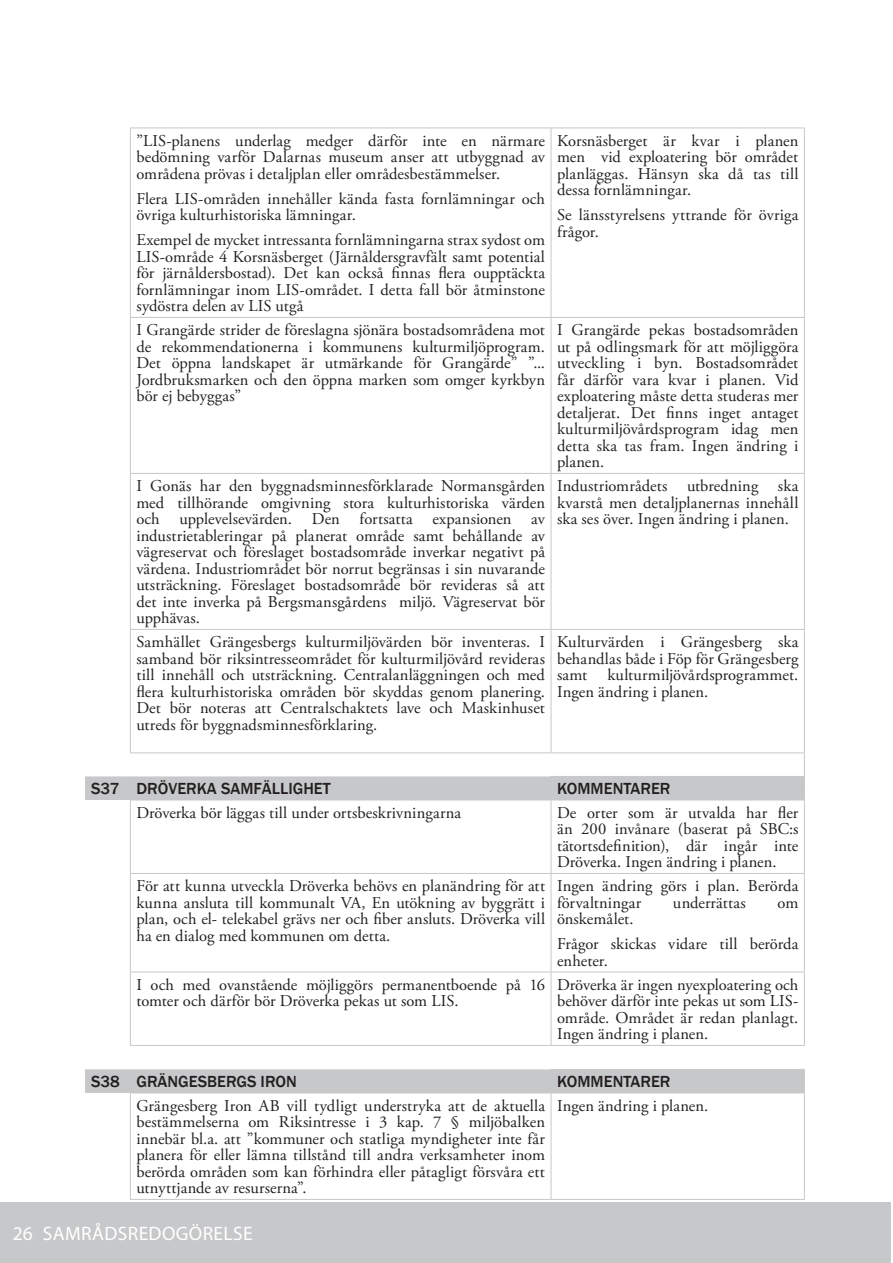
<style>
.page{position:relative;width:893px;height:1263px;background:#fff}
.page>*{position:absolute;margin:0;border:0;box-sizing:border-box;transform-origin:0 0}
.t1{font:19.5px "Myriad Pro";letter-spacing:.02em;color:#fff}
.Huvudtext{font:16.5px/16.5px "Adobe Garamond Pro";letter-spacing:.005em;color:#231f20;text-align:justify}
.Rubrik_2{font:500 16.5px "Franklin Gothic";color:#231f20}
</style>
<div class="page">
<div style="left:0;top:1202px;width:891px;height:61px;background:#c7c8ca"></div>
<svg style="left:85px;top:776px;width:719px;height:317px"></svg>
<hr style="left:130px;top:128px;width:421px;height:1px;background:#c7c8ca">
<hr style="left:130px;top:128px;width:1px;height:189px;background:#c7c8ca">
<hr style="left:551px;top:128px;width:254px;height:1px;background:#c7c8ca">
<hr style="left:551px;top:128px;width:1px;height:189px;background:#c7c8ca">
<hr style="left:804px;top:128px;width:1px;height:189px;background:#c7c8ca">
<hr style="left:130px;top:317px;width:421px;height:1px;background:#c7c8ca">
<hr style="left:130px;top:318px;width:1px;height:155px;background:#c7c8ca">
<hr style="left:551px;top:317px;width:254px;height:1px;background:#c7c8ca">
<hr style="left:551px;top:318px;width:1px;height:155px;background:#c7c8ca">
<hr style="left:804px;top:318px;width:1px;height:155px;background:#c7c8ca">
<hr style="left:130px;top:473px;width:421px;height:1px;background:#c7c8ca">
<hr style="left:130px;top:474px;width:1px;height:155px;background:#c7c8ca">
<hr style="left:551px;top:473px;width:254px;height:1px;background:#c7c8ca">
<hr style="left:551px;top:474px;width:1px;height:155px;background:#c7c8ca">
<hr style="left:804px;top:474px;width:1px;height:155px;background:#c7c8ca">
<hr style="left:130px;top:629px;width:421px;height:1px;background:#c7c8ca">
<hr style="left:130px;top:630px;width:1px;height:122px;background:#c7c8ca">
<hr style="left:551px;top:629px;width:254px;height:1px;background:#c7c8ca">
<hr style="left:551px;top:630px;width:1px;height:122px;background:#c7c8ca">
<hr style="left:804px;top:630px;width:1px;height:122px;background:#c7c8ca">
<hr style="left:130px;top:752px;width:421px;height:1px;background:#c7c8ca">
<hr style="left:551px;top:752px;width:254px;height:1px;background:#c7c8ca">
<svg style="left:130px;top:776px;width:1px;height:24px"></svg>
<hr style="left:551px;top:776px;width:254px;height:1px;background:#c7c8ca">
<svg style="left:551px;top:777px;width:1px;height:23px"></svg>
<svg style="left:804px;top:753px;width:1px;height:47px"></svg>
<hr style="left:130px;top:800px;width:421px;height:1px;background:#c7c8ca">
<hr style="left:130px;top:800px;width:1px;height:73px;background:#c7c8ca">
<hr style="left:551px;top:800px;width:254px;height:1px;background:#c7c8ca">
<hr style="left:551px;top:800px;width:1px;height:73px;background:#c7c8ca">
<hr style="left:804px;top:800px;width:1px;height:73px;background:#c7c8ca">
<hr style="left:130px;top:873px;width:421px;height:1px;background:#c7c8ca">
<hr style="left:130px;top:874px;width:1px;height:97px;background:#c7c8ca">
<hr style="left:551px;top:873px;width:254px;height:1px;background:#c7c8ca">
<hr style="left:551px;top:874px;width:1px;height:97px;background:#c7c8ca">
<hr style="left:804px;top:874px;width:1px;height:97px;background:#c7c8ca">
<hr style="left:130px;top:971px;width:421px;height:1px;background:#c7c8ca">
<hr style="left:130px;top:972px;width:1px;height:73px;background:#c7c8ca">
<hr style="left:551px;top:971px;width:254px;height:1px;background:#c7c8ca">
<hr style="left:551px;top:972px;width:1px;height:73px;background:#c7c8ca">
<hr style="left:804px;top:972px;width:1px;height:73px;background:#c7c8ca">
<hr style="left:130px;top:1045px;width:421px;height:1px;background:#c7c8ca">
<hr style="left:551px;top:1045px;width:254px;height:1px;background:#c7c8ca">
<svg style="left:130px;top:1069px;width:1px;height:23px"></svg>
<hr style="left:551px;top:1069px;width:254px;height:1px;background:#c7c8ca">
<svg style="left:551px;top:1070px;width:1px;height:22px"></svg>
<svg style="left:804px;top:1070px;width:1px;height:22px"></svg>
<hr style="left:130px;top:1092px;width:421px;height:1px;background:#c7c8ca">
<hr style="left:130px;top:1093px;width:1px;height:106px;background:#c7c8ca">
<hr style="left:551px;top:1092px;width:254px;height:1px;background:#c7c8ca">
<hr style="left:551px;top:1093px;width:1px;height:106px;background:#c7c8ca">
<hr style="left:804px;top:1093px;width:1px;height:106px;background:#c7c8ca">
<hr style="left:130px;top:1199px;width:421px;height:1px;background:#c7c8ca">
<hr style="left:551px;top:1199px;width:254px;height:1px;background:#c7c8ca">
<p class="Huvudtext" style="left:136px;top:133px;width:410px">”LIS-planens underlag medger därför inte en närmare bedömning varför Dalarnas museum anser att utbyggnad av områdena prövas i detaljplan eller områdesbestämmelser.</p>
<p class="Huvudtext" style="left:136px;top:191px;width:410px">Flera LIS-områden innehåller kända fasta fornlämningar och övriga kulturhistoriska lämningar.</p>
<p class="Huvudtext" style="left:136px;top:233px;width:410px">Exempel de mycket intressanta fornlämningarna strax sydost om LIS-område 4 Korsnäsberget (Järnåldersgravfält samt potential för järnåldersbostad). Det kan också finnas flera oupptäckta fornlämningar inom LIS-området. I detta fall bör åtminstone sydöstra delen av LIS utgå</p>
<p class="Huvudtext" style="left:557px;top:133px;width:243px">Korsnäsberget är kvar i planen men vid exploatering bör området planläggas. Hänsyn ska då tas till dessa fornlämningar.</p>
<p class="Huvudtext" style="left:557px;top:208px;width:243px">Se länsstyrelsens yttrande för övriga frågor.</p>
<p class="Huvudtext" style="left:136px;top:322px;width:410px">I Grangärde strider de föreslagna sjönära bostadsområdena mot de rekommendationerna i kommunens kulturmiljöprogram.<br>Det öppna landskapet är utmärkande för Grangärde” ”...<br>Jordbruksmarken och den öppna marken som omger kyrkbyn bör ej bebyggas”</p>
<p class="Huvudtext" style="left:557px;top:322px;width:243px">I Grangärde pekas bostadsområden ut på odlingsmark för att möjliggöra utveckling i byn. Bostadsområdet får därför vara kvar i planen. Vid exploatering måste detta studeras mer detaljerat. Det finns inget antaget kulturmiljövårdsprogram idag men detta ska tas fram. Ingen ändring i planen.</p>
<p class="Huvudtext" style="left:136px;top:478px;width:410px">I Gonäs har den byggnadsminnesförklarade Normansgården med tillhörande omgivning stora kulturhistoriska värden och upplevelsevärden. Den fortsatta expansionen av industrietableringar på planerat område samt behållande av vägreservat och föreslaget bostadsområde inverkar negativt på värdena. Industriområdet bör norrut begränsas i sin nuvarande utsträckning. Föreslaget bostadsområde bör revideras så att det inte inverka på Bergsmansgårdens miljö. Vägreservat bör upphävas.</p>
<p class="Huvudtext" style="left:557px;top:478px;width:243px">Industriområdets utbredning ska kvarstå men detaljplanernas innehåll ska ses över. Ingen ändring i planen.</p>
<p class="Huvudtext" style="left:136px;top:634px;width:410px">Samhället Grängesbergs kulturmiljövärden bör inventeras. I samband bör riksintresseområdet för kulturmiljövård revideras till innehåll och utsträckning. Centralanläggningen och med flera kulturhistoriska områden bör skyddas genom planering.<br>Det bör noteras att Centralschaktets lave och Maskinhuset utreds för byggnadsminnesförklaring.</p>
<p class="Huvudtext" style="left:557px;top:634px;width:243px">Kulturvärden i Grängesberg ska behandlas både i Föp för Grängesberg samt kulturmiljövårdsprogrammet.<br>Ingen ändring i planen.</p>
<p class="Rubrik_2" style="left:91px;top:778px;width:30px">S37</p>
<p class="Rubrik_2" style="left:136px;top:778px;width:196px">DRÖVERKA SAMFÄLLIGHET</p>
<p class="Rubrik_2" style="left:557px;top:778px;width:115px">KOMMENTARER</p>
<p class="Huvudtext" style="left:136px;top:805px;width:326px">Dröverka bör läggas till under ortsbeskrivningarna</p>
<p class="Huvudtext" style="left:557px;top:805px;width:243px">De orter som är utvalda har fler än 200 invånare (baserat på SBC:s tätortsdefinition), där ingår inte Dröverka. Ingen ändring i planen.</p>
<p class="Huvudtext" style="left:136px;top:878px;width:410px">För att kunna utveckla Dröverka behövs en planändring för att kunna ansluta till kommunalt VA, En utökning av byggrätt i plan, och el- telekabel grävs ner och fiber ansluts. Dröverka vill ha en dialog med kommunen om detta.</p>
<p class="Huvudtext" style="left:557px;top:878px;width:243px">Ingen ändring görs i plan. Berörda förvaltningar</p>
<p class="Huvudtext" style="left:673px;top:895px;width:74px">underrättas</p>
<p class="Huvudtext" style="left:778px;top:895px;width:22px">om</p>
<p class="Huvudtext" style="left:557px;top:911px;width:78px">önskemålet.</p>
<p class="Huvudtext" style="left:557px;top:936px;width:243px">Frågor skickas vidare till berörda enheter.</p>
<p class="Huvudtext" style="left:136px;top:977px;width:410px">I och med ovanstående möjliggörs permanentboende på 16 tomter och därför bör Dröverka pekas ut som LIS.</p>
<p class="Huvudtext" style="left:557px;top:977px;width:243px">Dröverka är ingen nyexploatering och behöver därför inte pekas ut som LIS&shy;område. Området är redan planlagt.<br>Ingen ändring i planen.</p>
<p class="Rubrik_2" style="left:91px;top:1071px;width:30px">S38</p>
<p class="Rubrik_2" style="left:136px;top:1071px;width:162px">GRÄNGESBERGS IRON</p>
<p class="Rubrik_2" style="left:557px;top:1071px;width:115px">KOMMENTARER</p>
<p class="Huvudtext" style="left:136px;top:1098px;width:410px">Grängesberg Iron AB vill tydligt understryka att de aktuella bestämmelserna om Riksintresse i 3 kap. 7 § miljöbalken innebär bl.a. att ”kommuner och statliga myndigheter inte får planera för eller lämna tillstånd till andra verksamheter inom berörda områden som kan förhindra eller påtagligt försvåra ett utnyttjande av resurserna”.</p>
<p class="Huvudtext" style="left:557px;top:1098px;width:153px">Ingen ändring i planen.</p>
<p class="t1" style="left:13px;top:1222px;width:241px">26 SAMRÅDSREDOGÖRELSE</p>
</div>
